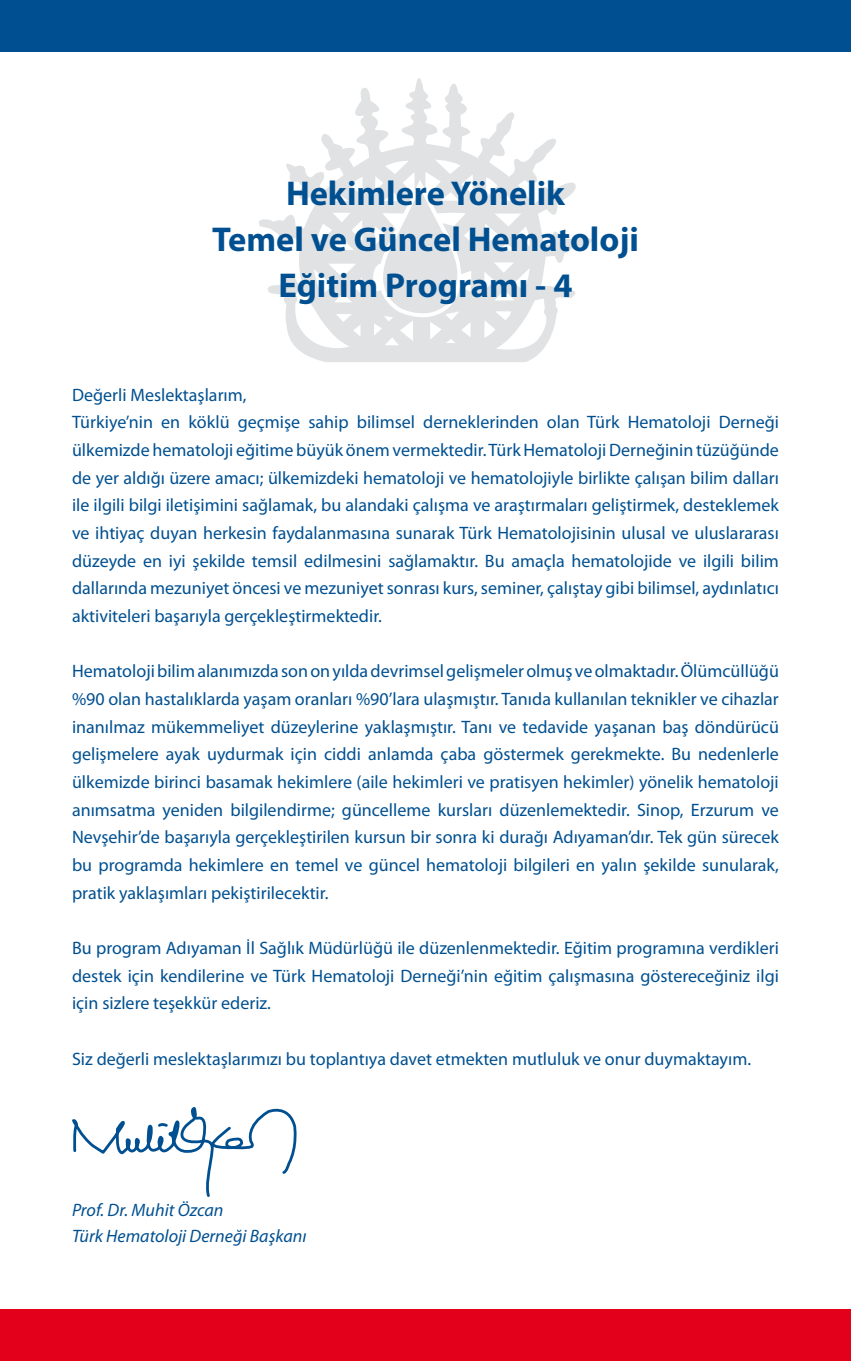
<style>
.page{position:relative;width:851px;height:1361px;background:#fff}
.page>*{position:absolute;margin:0;border:0;box-sizing:border-box;transform-origin:0 0}
.t1{font:700 34.6px/45.8px "Myriad Pro";color:#005091;text-align:center}
.t2{font:18px/27.6px "Myriad Pro";color:#005091;text-align:justify}
.t3{font:italic 18px/26.4px "Myriad Pro";color:#005091}
</style>
<div class="page">
<div style="left:0;top:1310px;width:850px;height:51px;background:#e2001a"></div>
<div style="left:0;top:0;width:850px;height:51px;background:#005091"></div>
<svg style="left:259px;top:78px;width:333px;height:284px"></svg>
<svg style="left:369px;top:189px;width:97px;height:135px"></svg>
<svg style="left:71px;top:1107px;width:226px;height:203px"></svg>
<svg style="left:170px;top:1127px;width:9px;height:15px"></svg>
<h1 class="t1" style="left:212px;top:169px;width:428px">Hekimlere Yönelik<br>Temel ve Güncel Hematoloji<br>Eğitim Programı - 4</h1>
<p class="t2" style="left:72px;top:380px;width:708px;text-align:left">Değerli Meslektaşlarım,<br>Türkiye’nin en köklü geçmişe sahip bilimsel derneklerinden olan Türk Hematoloji Derneği ülkemizde hematoloji eğitime büyük önem vermektedir. Türk Hematoloji Derneğinin tüzüğünde de yer aldığı üzere amacı; ülkemizdeki hematoloji ve hematolojiyle birlikte çalışan bilim dalları ile ilgili bilgi iletişimini sağlamak, bu alandaki çalışma ve araştırmaları geliştirmek, desteklemek ve ihtiyaç duyan herkesin faydalanmasına sunarak Türk Hematolojisinin ulusal ve uluslararası düzeyde en iyi şekilde temsil edilmesini sağlamaktır. Bu amaçla hematolojide ve ilgili bilim dallarında mezuniyet öncesi ve mezuniyet sonrası kurs, seminer, çalıştay gibi bilimsel, aydınlatıcı aktiviteleri başarıyla gerçekleştirmektedir.</p>
<p class="t2" style="left:72px;top:657px;width:708px">Hematoloji bilim alanımızda son on yılda devrimsel gelişmeler olmuş ve olmaktadır. Ölümcüllüğü %90 olan hastalıklarda yaşam oranları %90’lara ulaşmıştır. Tanıda kullanılan teknikler ve cihazlar inanılmaz mükemmeliyet düzeylerine yaklaşmıştır. Tanı ve tedavide yaşanan baş döndürücü gelişmelere ayak uydurmak için ciddi anlamda çaba göstermek gerekmekte. Bu nedenlerle ülkemizde birinci basamak hekimlere (aile hekimleri ve pratisyen hekimler) yönelik hematoloji anımsatma yeniden bilgilendirme; güncelleme kursları düzenlemektedir. Sinop, Erzurum ve Nevşehir’de başarıyla gerçekleştirilen kursun bir sonra ki durağı Adıyaman’dır. Tek gün sürecek bu programda hekimlere en temel ve güncel hematoloji bilgileri en yalın şekilde sunularak, pratik yaklaşımları pekiştirilecektir.</p>
<p class="t2" style="left:72px;top:934px;width:708px">Bu program Adıyaman İl Sağlık Müdürlüğü ile düzenlenmektedir. Eğitim programına verdikleri destek için kendilerine ve Türk Hematoloji Derneği’nin eğitim çalışmasına göstereceğiniz ilgi için sizlere teşekkür ederiz.</p>
<p class="t2" style="left:72px;top:1044px;width:680px">Siz değerli meslektaşlarımızı bu toplantıya davet etmekten mutluluk ve onur duymaktayım.</p>
<p class="t3" style="left:72px;top:1196px;width:236px">Prof. Dr. Muhit Özcan<br>Türk Hematoloji Derneği Başkanı</p>
</div>
